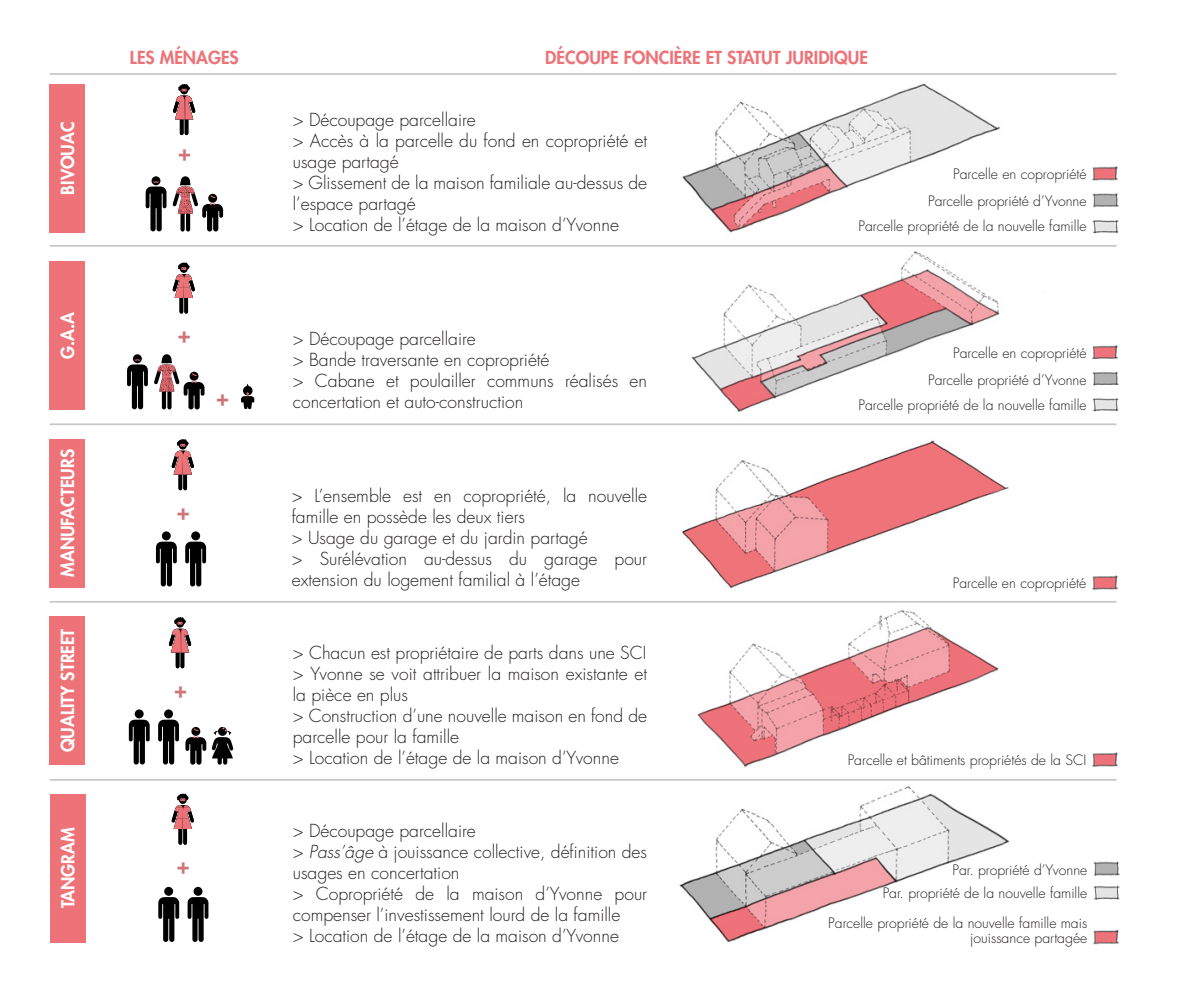
<style>
.page{position:relative;width:1191px;height:993px;background:#fff}
.page>*{position:absolute;margin:0;border:0;box-sizing:border-box;transform-origin:0 0}
.t1{font:700 21px "Futura";color:#cf7478}
.t2{font:300 17.5px/21px "Futura";color:#231f20}
.t3{font:800 17.5px "Futura";color:#fff}
.t4{font:800 17.5px "Futura";color:#ed7378}
.t5{font:300 14px "Futura";color:#231f20}
.s1{font-style:italic}
</style>
<div class="page">
<img style="left:682px;top:84px;width:319px;height:149px">
<div style="left:133px;top:354px;width:9px;height:9px;background:#000;border-radius:50%"></div>
<svg style="left:127px;top:359px;width:21px;height:50px"></svg>
<div style="left:162px;top:354px;width:9px;height:9px;background:#000;border-radius:50%"></div>
<svg style="left:154px;top:358px;width:50px;height:51px"></svg>
<div style="left:151px;top:176px;width:9px;height:9px;background:#000;border-radius:50%"></div>
<svg style="left:146px;top:181px;width:20px;height:50px"></svg>
<div style="left:181px;top:176px;width:9px;height:9px;background:#000;border-radius:50%"></div>
<svg style="left:172px;top:180px;width:51px;height:51px"></svg>
<svg style="left:156px;top:541px;width:21px;height:45px"></svg>
<svg style="left:185px;top:541px;width:21px;height:45px"></svg>
<div style="left:162px;top:531px;width:9px;height:9px;background:#000;border-radius:50%"></div>
<div style="left:191px;top:531px;width:9px;height:9px;background:#000;border-radius:50%"></div>
<img style="left:679px;top:786px;width:331px;height:157px">
<img style="left:644px;top:602px;width:406px;height:165px">
<img style="left:691px;top:251px;width:353px;height:161px">
<img style="left:682px;top:440px;width:327px;height:148px">
<img style="left:1092px;top:166px;width:27px;height:68px">
<img style="left:1092px;top:345px;width:27px;height:67px">
<img style="left:1092px;top:575px;width:26px;height:15px">
<img style="left:1092px;top:752px;width:26px;height:15px">
<img style="left:1093px;top:885px;width:27px;height:15px">
<img style="left:1093px;top:861px;width:27px;height:16px">
<img style="left:1093px;top:929px;width:26px;height:16px">
<svg style="left:173px;top:84px;width:22px;height:51px"></svg>
<svg style="left:171px;top:439px;width:23px;height:51px"></svg>
<svg style="left:171px;top:793px;width:23px;height:51px"></svg>
<svg style="left:169px;top:617px;width:22px;height:51px"></svg>
<svg style="left:172px;top:262px;width:23px;height:51px"></svg>
<svg style="left:241px;top:383px;width:13px;height:26px"></svg>
<svg style="left:129px;top:719px;width:21px;height:45px"></svg>
<svg style="left:158px;top:719px;width:21px;height:45px"></svg>
<div style="left:135px;top:709px;width:9px;height:9px;background:#000;border-radius:50%"></div>
<div style="left:164px;top:709px;width:9px;height:9px;background:#000;border-radius:50%"></div>
<svg style="left:185px;top:726px;width:48px;height:38px"></svg>
<svg style="left:158px;top:897px;width:21px;height:44px"></svg>
<svg style="left:187px;top:897px;width:21px;height:44px"></svg>
<div style="left:164px;top:886px;width:9px;height:9px;background:#000;border-radius:50%"></div>
<svg style="left:193px;top:886px;width:9px;height:9px"></svg>
<hr style="left:50px;top:73px;width:1066px;height:2px;background:#231f20">
<hr style="left:50px;top:423px;width:1066px;height:2px;background:#231f20">
<hr style="left:50px;top:778px;width:1066px;height:2px;background:#231f20">
<div style="left:50px;top:84px;width:35px;height:148px;background:#ed7378"></div>
<div style="left:50px;top:261px;width:35px;height:149px;background:#ed7378"></div>
<div style="left:50px;top:438px;width:35px;height:149px;background:#ed7378"></div>
<div style="left:50px;top:616px;width:35px;height:148px;background:#ed7378"></div>
<div style="left:50px;top:793px;width:35px;height:149px;background:#ed7378"></div>
<hr style="left:50px;top:245px;width:1066px;height:1px;background:#231f20">
<hr style="left:50px;top:600px;width:1066px;height:2px;background:#231f20">
<p class="t3" style="left:56px;top:194px;width:74px;rotate:-90deg">BIVOUAC</p>
<p class="t3" style="left:56px;top:359px;width:49px;rotate:-90deg">G.A.A</p>
<p class="t3" style="left:56px;top:576px;width:129px;rotate:-90deg">MANUFACTEURS</p>
<p class="t3" style="left:56px;top:752px;width:125px;rotate:-90deg">QUALITY STREET</p>
<p class="t3" style="left:56px;top:908px;width:82px;rotate:-90deg">TANGRAM</p>
<p class="t4" style="left:130px;top:45px;width:110px">LES MÉNAGES</p>
<p class="t4" style="left:545px;top:46px;width:324px">DÉCOUPE FONCIÈRE ET STATUT JURIDIQUE</p>
<p class="t1" style="left:178px;top:139px;width:16px">+</p>
<p class="t1" style="left:177px;top:322px;width:16px">+</p>
<p class="t1" style="left:216px;top:385px;width:16px">+</p>
<p class="t1" style="left:176px;top:498px;width:16px">+</p>
<p class="t1" style="left:173px;top:676px;width:16px">+</p>
<p class="t1" style="left:176px;top:852px;width:16px">+</p>
<p class="t2" style="left:293px;top:109px;width:185px">&gt; Découpage parcellaire</p>
<p class="t2" style="left:293px;top:130px;width:356px">&gt; Accès à la parcelle du fond en copropriété et usage partagé</p>
<p class="t2" style="left:293px;top:172px;width:356px">&gt; Glissement de la maison familiale au-dessus de l’espace partagé</p>
<p class="t2" style="left:293px;top:214px;width:328px">&gt; Location de l’étage de la maison d’Yvonne</p>
<p class="t2" style="left:293px;top:328px;width:185px">&gt; Découpage parcellaire</p>
<p class="t2" style="left:293px;top:349px;width:258px">&gt; Bande traversante en copropriété</p>
<p class="t2" style="left:293px;top:370px;width:356px">&gt; Cabane et poulailler communs réalisés en concertation et auto-construction</p>
<p class="t2" style="left:292px;top:485px;width:357px">&gt; L’ensemble est en copropriété, la nouvelle famille en possède les deux tiers</p>
<p class="t2" style="left:292px;top:527px;width:297px">&gt; Usage du garage et du jardin partagé</p>
<p class="t2" style="left:292px;top:548px;width:357px">&gt; Surélévation au-dessus du garage pour extension du logement familial à l’étage</p>
<p class="t2" style="left:293px;top:642px;width:355px">&gt; Chacun est propriétaire de parts dans une SCI</p>
<p class="t2" style="left:293px;top:663px;width:356px">&gt; Yvonne se voit attribuer la maison existante et la pièce en plus</p>
<p class="t2" style="left:293px;top:705px;width:356px">&gt; Construction d’une nouvelle maison en fond de parcelle pour la famille</p>
<p class="t2" style="left:293px;top:747px;width:328px">&gt; Location de l’étage de la maison d’Yvonne</p>
<p class="t2" style="left:293px;top:819px;width:185px">&gt; Découpage parcellaire</p>
<p class="t2" style="left:293px;top:840px;width:356px">&gt; <span class="s1">Pass’âge</span> à jouissance collective, définition des usages en concertation</p>
<p class="t2" style="left:293px;top:882px;width:356px">&gt; Copropriété de la maison d’Yvonne pour compenser l’investissement lourd de la famille</p>
<p class="t2" style="left:293px;top:924px;width:328px">&gt; Location de l’étage de la maison d’Yvonne</p>
<p class="t5" style="left:953px;top:165px;width:135px">Parcelle en copropriété</p>
<p class="t5" style="left:928px;top:192px;width:160px">Parcelle propriété d’Yvonne</p>
<p class="t5" style="left:858px;top:217px;width:230px">Parcelle propriété de la nouvelle famille</p>
<p class="t5" style="left:953px;top:344px;width:135px">Parcelle en copropriété</p>
<p class="t5" style="left:928px;top:371px;width:160px">Parcelle propriété d’Yvonne</p>
<p class="t5" style="left:858px;top:396px;width:230px">Parcelle propriété de la nouvelle famille</p>
<p class="t5" style="left:952px;top:573px;width:135px">Parcelle en copropriété</p>
<p class="t5" style="left:847px;top:750px;width:240px">Parcelle et bâtiments propriétés de la SCI</p>
<p class="t5" style="left:952px;top:860px;width:136px">Par. propriété d’Yvonne</p>
<p class="t5" style="left:882px;top:883px;width:206px">Par. propriété de la nouvelle famille</p>
<p class="t5" style="left:828px;top:913px;width:261px">Parcelle propriété de la nouvelle famille mais</p>
<p class="t5" style="left:970px;top:928px;width:119px">jouissance partagée</p>
</div>
